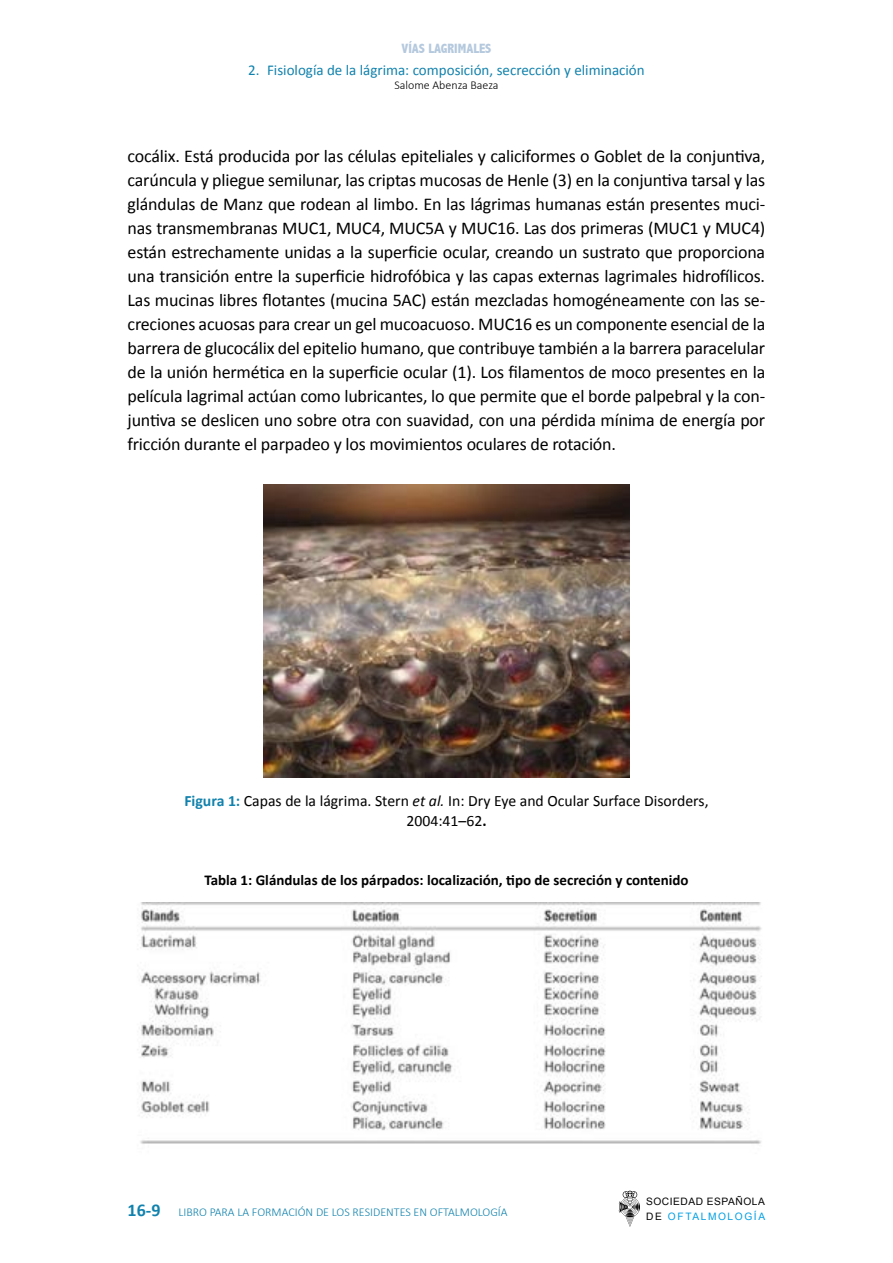
<style>
.page{position:relative;width:893px;height:1263px;background:#fff}
.page>*{position:absolute;margin:0;border:0;box-sizing:border-box;transform-origin:0 0}
.t1{font:18px/24px "Calibri";letter-spacing:-.01em;color:#000;text-align:justify}
.t2{font:15.75px/19.5px "Calibri";color:#000;text-align:center}
.t3{font:700 15px "Calibri";color:#000}
.t4{font:15px "Calibri";color:#1182ad}
.t5{font:800 condensed 13.5px "Abadi";color:#b5c9de}
.t6{font:300 12px "Calibri";color:#1182ad}
.t7{font:300 12px "Calibri";color:#000}
.t8{font:10.2px/14.1px "Arial";letter-spacing:.05em;color:#000}
.s1{font-weight:700;color:#1182ad}
.s2{font-style:italic}
.s3{font-weight:700}
.s4{font-weight:700;font-size:18px}
.s5{color:#009fe3}
</style>
<div class="page">
<svg style="left:619px;top:1191px;width:21px;height:36px"></svg>
<img style="left:263px;top:485px;width:367px;height:293px">
<img style="left:140px;top:902px;width:622px;height:242px">
<p class="t5" style="left:401px;top:40px;width:92px">VÍAS LAGRIMALES</p>
<p class="t4" style="left:248px;top:61px;width:398px">2. Fisiología de la lágrima: composición, secrección y eliminación</p>
<p class="t7" style="left:394px;top:78px;width:106px">Salome Abenza Baeza</p>
<p class="t1" style="left:128px;top:143px;width:639px">cocálix. Está producida por las células epiteliales y caliciformes o Goblet de la conjuntiva, carúncula y pliegue semilunar, las criptas mucosas de Henle (3) en la conjuntiva tarsal y las glándulas de Manz que rodean al limbo. En las lágrimas humanas están presentes muci&shy;nas transmembranas MUC1, MUC4, MUC5A y MUC16. Las dos primeras (MUC1 y MUC4) están estrechamente unidas a la superficie ocular, creando un sustrato que proporciona una transición entre la superficie hidrofóbica y las capas externas lagrimales hidrofílicos.<br>Las mucinas libres flotantes (mucina 5AC) están mezcladas homogéneamente con las se&shy;creciones acuosas para crear un gel mucoacuoso. MUC16 es un componente esencial de la barrera de glucocálix del epitelio humano, que contribuye también a la barrera paracelular de la unión hermética en la superficie ocular (1). Los filamentos de moco presentes en la película lagrimal actúan como lubricantes, lo que permite que el borde palpebral y la con&shy;juntiva se deslicen uno sobre otra con suavidad, con una pérdida mínima de energía por fricción durante el parpadeo y los movimientos oculares de rotación.</p>
<p class="t2" style="left:184px;top:790px;width:526px"><span class="s1">Figura 1:</span> Capas de la lágrima. Stern <span class="s2">et al.</span> In: Dry Eye and Ocular Surface Disorders,<br>2004:41–62<span class="s3">.</span></p>
<p class="t3" style="left:204px;top:870px;width:486px">Tabla 1: Glándulas de los párpados: localización, tipo de secreción y contenido</p>
<p class="t6" style="left:128px;top:1204px;width:382px"><span class="s4">16-9</span> LIBRO PARA LA FORMACIÓN DE LOS RESIDENTES EN OFTALMOLOGÍA</p>
<p class="t8" style="left:646px;top:1195px;width:120px">SOCIEDAD ESPAÑOLA<br>DE <span class="s5">OFTALMOLOGÍA</span></p>
</div>
